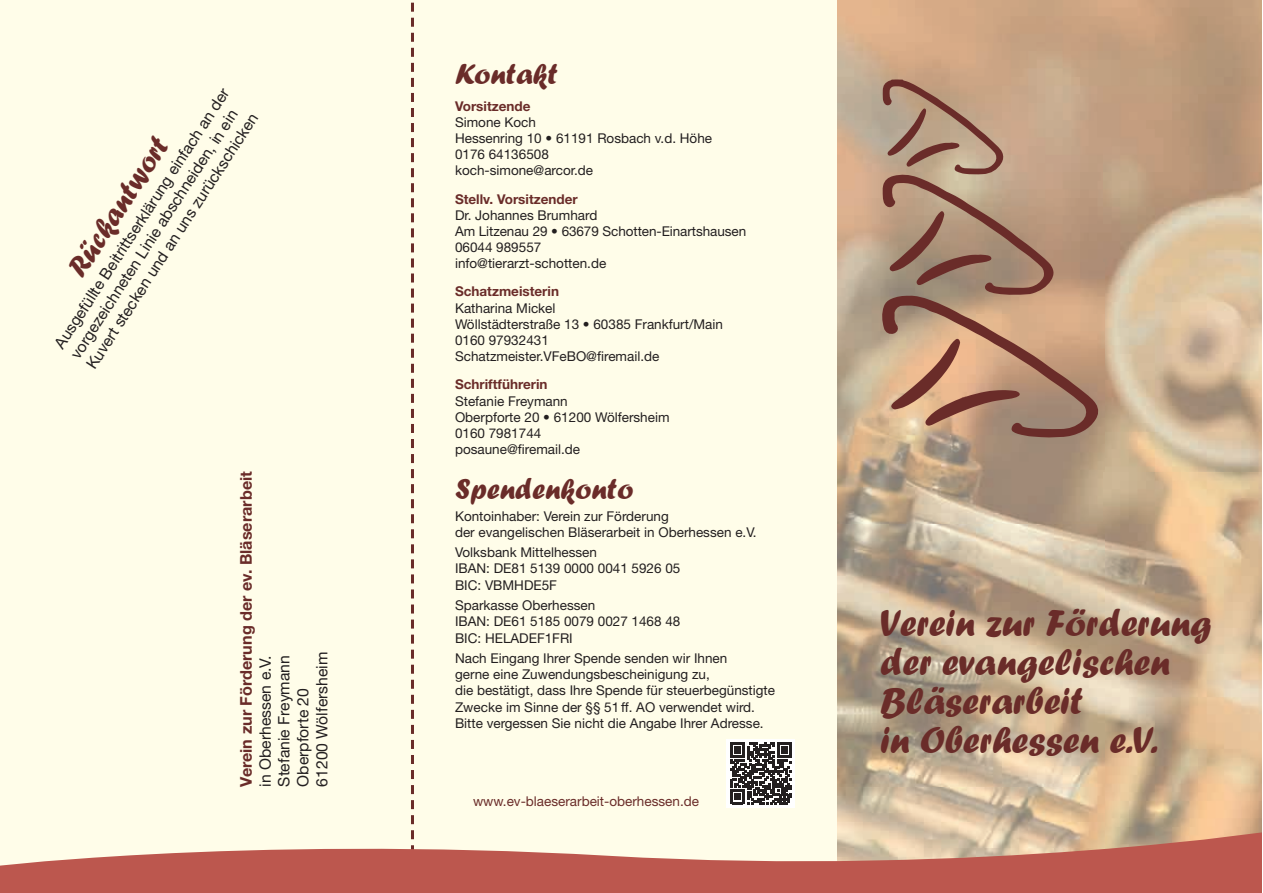
<style>
.page{position:relative;width:1263px;height:893px;background:#fff}
.page>*{position:absolute;margin:0;border:0;box-sizing:border-box;transform-origin:0 0}
.t1{font:38.85px/38.8px "Forte";color:#6a2c29}
.t2{font:30px "Forte";color:#6a2c29}
.t3{font:700 16.2px "Helvetica Neue LT Std";color:#6a2c29}
.t4{font:15.75px/18.9px "Helvetica Neue LT Std";color:#231f20}
.t5{font:13.5px/16.2px "Helvetica Neue LT Std";color:#231f20}
.t6{font:700 13.5px "Helvetica Neue LT Std";color:#6a2c29}
.t7{font:13.5px "Helvetica Neue LT Std";color:#6a2c29}
</style>
<div class="page">
<img style="left:0;top:0;width:1262px;height:829px">
<div style="left:727px;top:739px;width:68px;height:68px;background:#fff"></div>
<svg style="left:730px;top:742px;width:62px;height:62px"></svg>
<svg style="left:881px;top:80px;width:218px;height:357px;background:#b49077"></svg>
<svg style="left:411px;top:0;width:3px;height:12px"></svg>
<svg style="left:411px;top:18px;width:3px;height:9px"></svg>
<svg style="left:411px;top:33px;width:3px;height:9px"></svg>
<svg style="left:411px;top:48px;width:3px;height:9px"></svg>
<svg style="left:411px;top:63px;width:3px;height:9px"></svg>
<svg style="left:411px;top:78px;width:3px;height:9px"></svg>
<svg style="left:411px;top:93px;width:3px;height:9px"></svg>
<svg style="left:411px;top:108px;width:3px;height:9px"></svg>
<svg style="left:411px;top:123px;width:3px;height:9px"></svg>
<svg style="left:411px;top:138px;width:3px;height:9px"></svg>
<svg style="left:411px;top:153px;width:3px;height:9px"></svg>
<svg style="left:411px;top:168px;width:3px;height:9px"></svg>
<svg style="left:411px;top:183px;width:3px;height:9px"></svg>
<svg style="left:411px;top:198px;width:3px;height:9px"></svg>
<svg style="left:411px;top:213px;width:3px;height:9px"></svg>
<svg style="left:411px;top:228px;width:3px;height:9px"></svg>
<svg style="left:411px;top:243px;width:3px;height:9px"></svg>
<svg style="left:411px;top:258px;width:3px;height:9px"></svg>
<svg style="left:411px;top:273px;width:3px;height:9px"></svg>
<svg style="left:411px;top:289px;width:3px;height:9px"></svg>
<svg style="left:411px;top:304px;width:3px;height:9px"></svg>
<svg style="left:411px;top:319px;width:3px;height:9px"></svg>
<svg style="left:411px;top:334px;width:3px;height:9px"></svg>
<svg style="left:411px;top:349px;width:3px;height:9px"></svg>
<svg style="left:411px;top:364px;width:3px;height:9px"></svg>
<svg style="left:411px;top:379px;width:3px;height:9px"></svg>
<svg style="left:411px;top:394px;width:3px;height:9px"></svg>
<svg style="left:411px;top:409px;width:3px;height:9px"></svg>
<svg style="left:411px;top:424px;width:3px;height:9px"></svg>
<svg style="left:411px;top:439px;width:3px;height:9px"></svg>
<svg style="left:411px;top:454px;width:3px;height:9px"></svg>
<svg style="left:411px;top:469px;width:3px;height:9px"></svg>
<svg style="left:411px;top:484px;width:3px;height:9px"></svg>
<svg style="left:411px;top:499px;width:3px;height:9px"></svg>
<svg style="left:411px;top:514px;width:3px;height:9px"></svg>
<svg style="left:411px;top:529px;width:3px;height:9px"></svg>
<svg style="left:411px;top:544px;width:3px;height:9px"></svg>
<svg style="left:411px;top:559px;width:3px;height:9px"></svg>
<svg style="left:411px;top:574px;width:3px;height:9px"></svg>
<svg style="left:411px;top:589px;width:3px;height:9px"></svg>
<svg style="left:411px;top:604px;width:3px;height:9px"></svg>
<svg style="left:411px;top:620px;width:3px;height:9px"></svg>
<svg style="left:411px;top:635px;width:3px;height:9px"></svg>
<svg style="left:411px;top:650px;width:3px;height:9px"></svg>
<svg style="left:411px;top:665px;width:3px;height:9px"></svg>
<svg style="left:411px;top:680px;width:3px;height:9px"></svg>
<svg style="left:411px;top:695px;width:3px;height:9px"></svg>
<svg style="left:411px;top:710px;width:3px;height:9px"></svg>
<svg style="left:411px;top:725px;width:3px;height:9px"></svg>
<svg style="left:411px;top:740px;width:3px;height:9px"></svg>
<svg style="left:411px;top:755px;width:3px;height:9px"></svg>
<svg style="left:411px;top:770px;width:3px;height:9px"></svg>
<svg style="left:411px;top:785px;width:3px;height:9px"></svg>
<svg style="left:411px;top:800px;width:3px;height:9px"></svg>
<svg style="left:411px;top:815px;width:3px;height:9px"></svg>
<svg style="left:0;top:829px;width:1262px;height:64px;background:#d18f81"></svg>
<p class="t4" style="left:50px;top:342px;width:308px;rotate:-57deg">Ausgefüllte Beitrittserklärung einfach an der vorgezeichneten Linie abschneiden, in ein<br>Kuvert stecken und an uns zurückschicken</p>
<h2 class="t2" style="left:61px;top:265px;width:162px;rotate:-57deg">Rückantwort</h2>
<p class="t3" style="left:236px;top:787px;width:317px;rotate:-90deg">Verein zur Förderung der ev. Bläserarbeit</p>
<p class="t4" style="left:255px;top:787px;width:136px;rotate:-90deg">in Oberhessen e.V.<br>Stefanie Freymann<br>Oberpforte 20<br>61200 Wölfersheim</p>
<h2 class="t2" style="left:455px;top:58px;width:104px">Kontakt</h2>
<p class="t6" style="left:455px;top:97px;width:77px">Vorsitzende</p>
<p class="t5" style="left:455px;top:114px;width:259px">Simone Koch<br>Hessenring 10 • 61191 Rosbach v.d. Höhe<br>0176 64136508<br>koch-simone@arcor.de</p>
<p class="t6" style="left:455px;top:190px;width:124px">Stellv. Vorsitzender</p>
<p class="t5" style="left:455px;top:207px;width:293px">Dr. Johannes Brumhard<br>Am Litzenau 29 • 63679 Schotten-Einartshausen<br>06044 989557<br>info@tierarzt-schotten.de</p>
<p class="t6" style="left:455px;top:283px;width:105px">Schatzmeisterin</p>
<p class="t5" style="left:455px;top:300px;width:269px">Katharina Mickel<br>Wöllstädterstraße 13 • 60385 Frankfurt/Main<br>0160 97932431<br>Schatzmeister.VFeBO@firemail.de</p>
<p class="t6" style="left:455px;top:376px;width:94px">Schriftführerin</p>
<p class="t5" style="left:455px;top:392px;width:216px">Stefanie Freymann<br>Oberpforte 20 • 61200 Wölfersheim<br>0160 7981744 posaune@firemail.de</p>
<h2 class="t2" style="left:455px;top:472px;width:180px">Spendenkonto</h2>
<p class="t5" style="left:455px;top:508px;width:303px">Kontoinhaber: Verein zur Förderung<br>der evangelischen Bläserarbeit in Oberhessen e.V.</p>
<p class="t5" style="left:455px;top:544px;width:227px">Volksbank Mittelhessen<br>IBAN: DE81 5139 0000 0041 5926 05<br>BIC: VBMHDE5F</p>
<p class="t5" style="left:455px;top:597px;width:227px">Sparkasse Oberhessen<br>IBAN: DE61 5185 0079 0027 1468 48<br>BIC: HELADEF1FRI</p>
<p class="t5" style="left:455px;top:650px;width:322px">Nach Eingang Ihrer Spende senden wir Ihnen<br>gerne eine Zuwendungsbescheinigung zu,<br>die bestätigt, dass Ihre Spende für steuerbegünstigte Zwecke im Sinne der §§ 51 ff. AO verwendet wird.<br>Bitte vergessen Sie nicht die Angabe Ihrer Adresse.</p>
<p class="t7" style="left:473px;top:793px;width:227px">www.ev-blaeserarbeit-oberhessen.de</p>
<h1 class="t1" style="left:880px;top:604px;width:333px">Verein zur Förderung der evangelischen<br>Bläserarbeit<br>in Oberhessen e.V.</h1>
</div>
